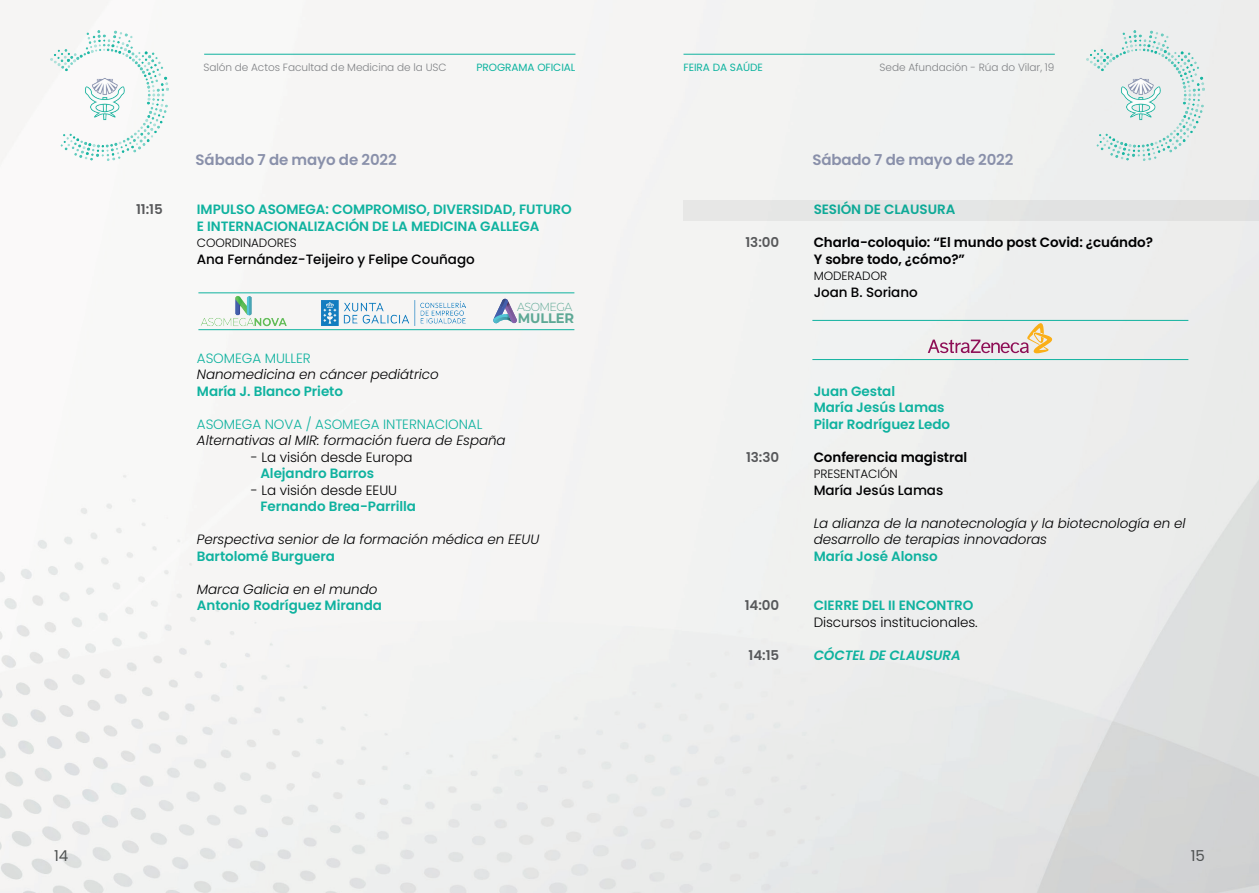
<style>
.page{position:relative;width:1259px;height:893px;background:#fff}
.page>*{position:absolute;margin:0;border:0;box-sizing:border-box;transform-origin:0 0}
.t1{font:600 15px "Poppins";letter-spacing:-.01em;color:#8990aa}
.t2{font:15px "Poppins";color:#4f5252}
.t3{font:700 13.8px "Montserrat";letter-spacing:-.01em;color:#5da895;scale:.95 1}
.t4{font:600 13.5px/16.5px "Poppins";letter-spacing:-.005em;color:#0fb29f}
.t5{font:italic 300 13.5px/16.5px "Poppins";letter-spacing:-.005em;color:#000001}
.t6{font:600 13.5px/16.5px "Poppins";letter-spacing:-.005em;color:#000001}
.t7{font:500 13.5px "Poppins";letter-spacing:-.005em;color:#000001}
.t8{font:300 13.5px "Poppins";letter-spacing:-.005em;color:#000001}
.t9{font:300 13.5px "Poppins";letter-spacing:-.005em;color:#0fb29f}
.t10{font:600 13.5px "Poppins";letter-spacing:-.005em;color:#57585a}
.t11{font:italic 600 13.5px "Poppins";letter-spacing:-.005em;color:#0fb29f}
.t12{font:300 12px "Poppins";letter-spacing:-.005em;color:#000001}
.t13{font:300 11.7px "Montserrat";letter-spacing:-.05em;color:#5da895;scale:.95 1}
.t14{font:300 10.5px "Poppins";letter-spacing:-.005em;color:#808285}
.t15{font:10.5px "Poppins";letter-spacing:-.005em;color:#0cb39f}
</style>
<div class="page">
<img style="left:0;top:0;width:1259px;height:893px">
<img style="left:50px;top:31px;width:118px;height:129px">
<img style="left:1086px;top:31px;width:118px;height:129px">
<hr style="left:204px;top:54px;width:371px;height:1px;background:#0fb29f">
<hr style="left:683px;top:54px;width:371px;height:1px;background:#0fb29f">
<div style="left:683px;top:200px;width:576px;height:20px;background:#e4e6e5"></div>
<hr style="left:198px;top:329px;width:376px;height:1px;background:#0fb29f">
<hr style="left:198px;top:293px;width:376px;height:1px;background:#0fb29f">
<img style="left:321px;top:300px;width:144px;height:25px">
<svg style="left:927px;top:323px;width:127px;height:30px"></svg>
<hr style="left:812px;top:359px;width:376px;height:1px;background:#0fb29f">
<hr style="left:812px;top:320px;width:376px;height:1px;background:#0fb29f">
<svg style="left:493px;top:299px;width:24px;height:24px"></svg>
<img style="left:197px;top:292px;width:93px;height:47px">
<p class="t15" style="left:683px;top:61px;width:81px">FEIRA DA SAÚDE</p>
<p class="t14" style="left:203px;top:61px;width:245px">Salón de Actos Facultad de Medicina de la USC</p>
<p class="t15" style="left:476px;top:61px;width:100px">PROGRAMA OFICIAL</p>
<p class="t14" style="left:879px;top:61px;width:176px">Sede Afundación - Rúa do Vilar, 19</p>
<p class="t10" style="left:136px;top:201px;width:28px">11:15</p>
<p class="t1" style="left:196px;top:151px;width:202px">Sábado 7 de mayo de 2022</p>
<p class="t4" style="left:197px;top:201px;width:376px">IMPULSO ASOMEGA: COMPROMISO, DIVERSIDAD, FUTURO<br>E INTERNACIONALIZACIÓN DE LA MEDICINA GALLEGA</p>
<p class="t12" style="left:197px;top:236px;width:101px">COORDINADORES</p>
<p class="t7" style="left:197px;top:251px;width:279px">Ana Fernández-Teijeiro y Felipe Couñago</p>
<p class="t13" style="left:517px;top:299px;width:60px">ASOMEGA</p>
<p class="t3" style="left:518px;top:308px;width:61px">MULLER</p>
<p class="t9" style="left:197px;top:350px;width:115px">ASOMEGA MULLER</p>
<p class="t5" style="left:197px;top:366px;width:243px">Nanomedicina en cáncer pediátrico</p>
<p class="t4" style="left:197px;top:383px;width:148px">María J. Blanco Prieto</p>
<p class="t9" style="left:197px;top:416px;width:287px">ASOMEGA NOVA / ASOMEGA INTERNACIONAL</p>
<p class="t5" style="left:197px;top:432px;width:310px">Alternativas al MIR: formación fuera de España</p>
<p class="t8" style="left:251px;top:449px;width:163px">- La visión desde Europa</p>
<p class="t4" style="left:260px;top:465px;width:115px">Alejandro Barros</p>
<p class="t8" style="left:251px;top:482px;width:148px">- La visión desde EEUU</p>
<p class="t4" style="left:260px;top:498px;width:157px">Fernando Brea-Parrilla</p>
<p class="t5" style="left:197px;top:531px;width:344px">Perspectiva senior de la formación médica en EEUU</p>
<p class="t4" style="left:197px;top:548px;width:140px">Bartolomé Burguera</p>
<p class="t5" style="left:197px;top:581px;width:182px">Marca Galicia en el mundo</p>
<p class="t4" style="left:197px;top:597px;width:186px">Antonio Rodríguez Miranda</p>
<p class="t10" style="left:745px;top:234px;width:35px">13:00</p>
<p class="t1" style="left:812px;top:151px;width:202px">Sábado 7 de mayo de 2022</p>
<p class="t4" style="left:813px;top:201px;width:143px">SESIÓN DE CLAUSURA</p>
<p class="t6" style="left:813px;top:234px;width:341px">Charla-coloquio: “El mundo post Covid: ¿cuándo?<br>Y sobre todo, ¿cómo?”</p>
<p class="t12" style="left:813px;top:269px;width:75px">MODERADOR</p>
<p class="t7" style="left:813px;top:284px;width:106px">Joan B. Soriano</p>
<p class="t10" style="left:746px;top:449px;width:35px">13:30</p>
<p class="t10" style="left:744px;top:597px;width:36px">14:00</p>
<p class="t10" style="left:748px;top:647px;width:32px">14:15</p>
<p class="t4" style="left:813px;top:383px;width:138px">Juan Gestal<br>María Jesús Lamas<br>Pilar Rodríguez Ledo</p>
<p class="t6" style="left:813px;top:449px;width:155px">Conferencia magistral</p>
<p class="t12" style="left:813px;top:467px;width:86px">PRESENTACIÓN</p>
<p class="t7" style="left:813px;top:482px;width:131px">María Jesús Lamas</p>
<p class="t5" style="left:813px;top:515px;width:373px">La alianza de la nanotecnología y la biotecnología en el desarrollo de terapias innovadoras</p>
<p class="t4" style="left:813px;top:548px;width:126px">María José Alonso</p>
<p class="t4" style="left:813px;top:597px;width:161px">CIERRE DEL II ENCONTRO</p>
<p class="t8" style="left:813px;top:614px;width:165px">Discursos institucionales.</p>
<p class="t11" style="left:813px;top:647px;width:149px">CÓCTEL DE CLAUSURA</p>
<p class="t2" style="left:54px;top:847px;width:16px">14</p>
<p class="t2" style="left:1190px;top:847px;width:16px">15</p>
</div>
